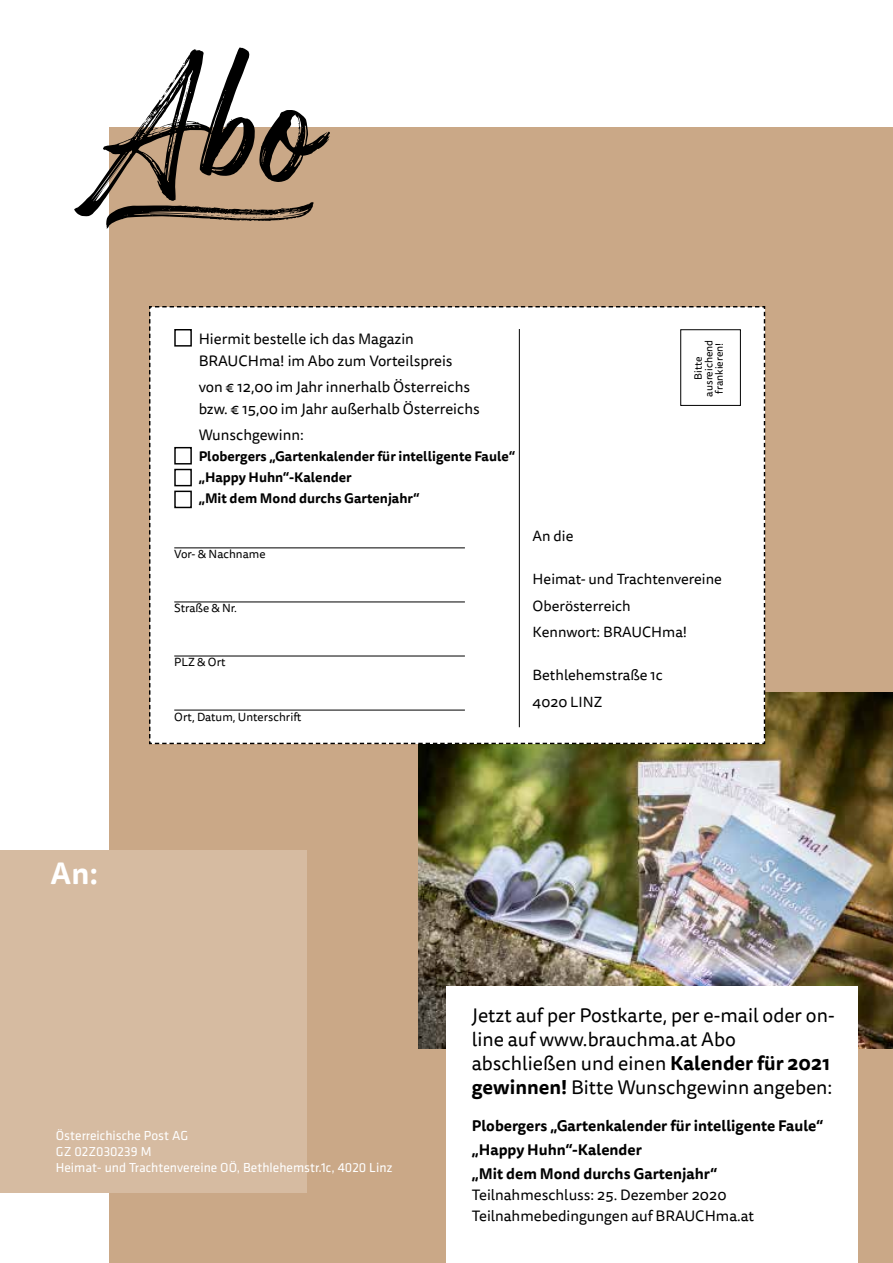
<style>
.page{position:relative;width:893px;height:1263px;background:#fff}
.page>*{position:absolute;margin:0;border:0;box-sizing:border-box;transform-origin:0 0}
.t1{font:158.4px "Arsilon";color:#000}
.t2{font:700 30px "Tisa Sans Pro";color:#fff}
.t3{font:19.5px/24px "Tisa Sans Pro";color:#000}
.t4{font:15px/22px "Tisa Sans Pro";color:#000}
.t5{font:700 15px/24px "Tisa Sans Pro";color:#000}
.t6{font:14.7px/26.4px "Tisa Sans Pro";color:#000}
.t7{font:700 13.5px/21px "Tisa Sans Pro";color:#000}
.t8{font:13.5px/16.2px "Klavika";color:#fff}
.t9{font:11.7px "Tisa Sans Pro";color:#000}
.t10{font:10.5px/10.5px "Tisa Sans Pro";color:#000;text-align:center}
.s1{font-weight:700}
</style>
<div class="page">
<div style="left:109px;top:128px;width:784px;height:1135px;background:#caa887"></div>
<div style="left:0;top:850px;width:306px;height:343px;background:#d6bba1"></div>
<img style="left:419px;top:692px;width:474px;height:357px">
<div style="left:446px;top:986px;width:412px;height:277px;background:#fff"></div>
<div style="left:149px;top:306px;width:617px;height:439px;background:#fff"></div>
<div style="left:680px;top:329px;width:61px;height:77px;border:1px solid #000"></div>
<hr style="left:519px;top:329px;width:1px;height:398px;background:#000">
<div style="left:174px;top:329px;width:18px;height:18px;border:1px solid #000"></div>
<div style="left:174px;top:447px;width:18px;height:17px;border:1px solid #000"></div>
<div style="left:174px;top:469px;width:18px;height:17px;border:1px solid #000"></div>
<div style="left:174px;top:491px;width:18px;height:17px;border:1px solid #000"></div>
<hr style="left:174px;top:547px;width:291px;height:1px;background:#000">
<hr style="left:174px;top:602px;width:291px;height:1px;background:#000">
<hr style="left:174px;top:656px;width:291px;height:1px;background:#000">
<hr style="left:174px;top:710px;width:291px;height:1px;background:#000">
<h1 class="t1" style="left:98px;top:26px;width:227px">Abo</h1>
<p class="t4" style="left:199px;top:328px;width:255px">Hiermit bestelle ich das Magazin<br>BRAUCHma! im Abo zum Vorteilspreis</p>
<p class="t4" style="left:199px;top:376px;width:283px">von € 12,00 im Jahr innerhalb Österreichs bzw. € 15,00 im Jahr außerhalb Österreichs</p>
<p class="t4" style="left:199px;top:424px;width:107px">Wunschgewinn:</p>
<p class="t7" style="left:199px;top:445px;width:318px">Plobergers „Gartenkalender für intelligente Faule“ „Happy Huhn“-Kalender<br>„Mit dem Mond durchs Gartenjahr“</p>
<p class="t9" style="left:174px;top:546px;width:93px">Vor- &amp; Nachname</p>
<p class="t9" style="left:174px;top:600px;width:64px">Straße &amp; Nr.</p>
<p class="t9" style="left:174px;top:654px;width:53px">PLZ &amp; Ort</p>
<p class="t9" style="left:174px;top:709px;width:129px">Ort, Datum, Unterschrift</p>
<p class="t10" style="left:693px;top:396px;width:58px;rotate:-90deg">Bitte ausreichend frankieren!</p>
<p class="t6" style="left:533px;top:523px;width:42px">An die</p>
<p class="t6" style="left:533px;top:566px;width:191px">Heimat- und Trachtenvereine<br>Oberösterreich<br>Kennwort: BRAUCHma!</p>
<p class="t6" style="left:533px;top:662px;width:132px">Bethlehemstraße 1c<br>4020 LINZ</p>
<h2 class="t2" style="left:51px;top:851px;width:49px">An:</h2>
<p class="t8" style="left:56px;top:1126px;width:338px">Österreichische Post AG<br>GZ 02Z030239 M<br>Heimat- und Trachtenvereine OÖ, Bethlehemstr.1c, 4020 Linz</p>
<h3 class="t3" style="left:472px;top:1003px;width:364px">Jetzt auf per Postkarte, per e-mail oder on&shy;line auf www.brauchma.at Abo abschließen und einen <span class="s1">Kalender für 2021 gewinnen!</span> Bitte Wunschgewinn angeben:</h3>
<p class="t5" style="left:472px;top:1113px;width:353px">Plobergers „Gartenkalender für intelligente Faule“ „Happy Huhn“-Kalender<br>„Mit dem Mond durchs Gartenjahr“</p>
<p class="t4" style="left:472px;top:1184px;width:284px;line-height:21px">Teilnahmeschluss: 25. Dezember 2020<br>Teilnahmebedingungen auf BRAUCHma.at</p>
</div>
